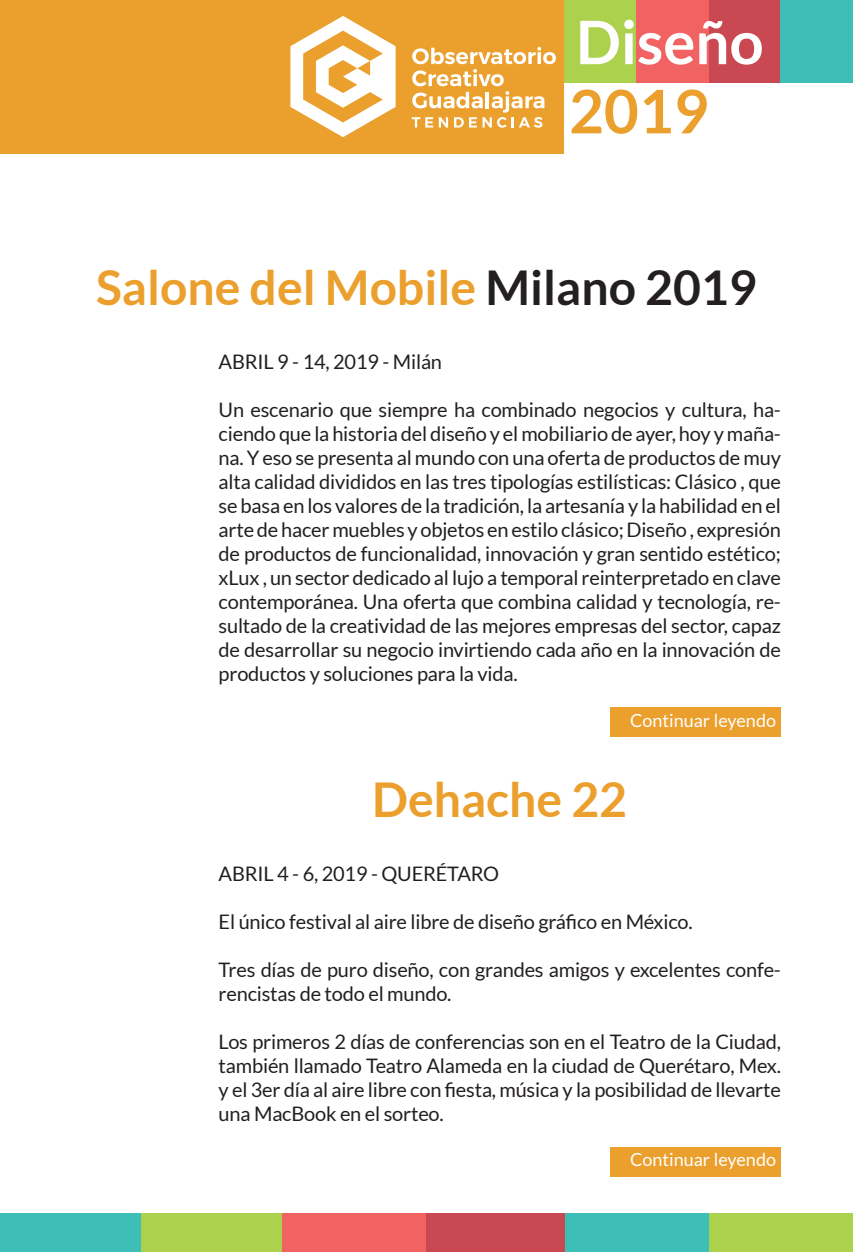
<style>
.page{position:relative;width:853px;height:1252px;background:#fff}
.page>*{position:absolute;margin:0;border:0;box-sizing:border-box;transform-origin:0 0}
.t1{font:700 60px "Lato";color:#fff}
.t2{font:700 60px "Lato";color:#eb9f2d}
.t3{font:700 48px "Lato";color:#eb9f2d}
.t4{font:20px/24px "Lato";letter-spacing:-.01em;color:#231f20;text-align:justify}
.t5{font:18px "Lato";color:#fff}
.s1{color:#231f20}
</style>
<div class="page">
<div style="left:0;top:1213px;width:143px;height:39px;background:#3dbfb8"></div>
<div style="left:141px;top:1213px;width:143px;height:39px;background:#acd14d"></div>
<div style="left:282px;top:1213px;width:144px;height:39px;background:#f16362"></div>
<div style="left:426px;top:1213px;width:143px;height:39px;background:#ca4852"></div>
<div style="left:565px;top:1213px;width:143px;height:39px;background:#3dbfb8"></div>
<div style="left:708px;top:1213px;width:144px;height:39px;background:#acd14d"></div>
<div style="left:610px;top:708px;width:170px;height:29px;background:#eb9f2d"></div>
<div style="left:610px;top:1147px;width:170px;height:29px;background:#eb9f2d"></div>
<div style="left:0;top:0;width:563px;height:153px;background:#eb9f2d"></div>
<svg style="left:290px;top:16px;width:105px;height:121px"></svg>
<svg style="left:411px;top:47px;width:144px;height:81px"></svg>
<div style="left:563px;top:0;width:73px;height:82px;background:#acd14d"></div>
<div style="left:635px;top:0;width:73px;height:82px;background:#f16362"></div>
<div style="left:708px;top:0;width:73px;height:82px;background:#ca4852"></div>
<div style="left:779px;top:0;width:73px;height:82px;background:#3dbfb8"></div>
<h1 class="t1" style="left:575px;top:8px;width:189px">Diseño</h1>
<h1 class="t2" style="left:568px;top:77px;width:141px">2019</h1>
<h2 class="t3" style="left:96px;top:260px;width:661px">Salone del Mobile <span class="s1">Milano 2019</span></h2>
<p class="t4" style="left:218px;top:349px;width:225px">ABRIL 9 - 14, 2019 - Milán</p>
<p class="t4" style="left:218px;top:397px;width:563px">Un escenario que siempre ha combinado negocios y cultura, ha&shy;ciendo que la historia del diseño y el mobiliario de ayer, hoy y maña&shy;na. Y eso se presenta al mundo con una oferta de productos de muy alta calidad divididos en las tres tipologías estilísticas: Clásico , que se basa en los valores de la tradición, la artesanía y la habilidad en el arte de hacer muebles y objetos en estilo clásico; Diseño , expresión de productos de funcionalidad, innovación y gran sentido estético; xLux , un sector dedicado al lujo a temporal reinterpretado en clave contemporánea. Una oferta que combina calidad y tecnología, re&shy;sultado de la creatividad de las mejores empresas del sector, capaz de desarrollar su negocio invirtiendo cada año en la innovación de productos y soluciones para la vida.</p>
<p class="t5" style="left:629px;top:710px;width:147px">Continuar leyendo</p>
<h2 class="t3" style="left:372px;top:772px;width:256px">Dehache 22</h2>
<p class="t4" style="left:218px;top:862px;width:282px">ABRIL 4 - 6, 2019 - QUERÉTARO</p>
<p class="t4" style="left:218px;top:910px;width:475px">El único festival al aire libre de diseño gráfico en México.</p>
<p class="t4" style="left:218px;top:958px;width:563px">Tres días de puro diseño, con grandes amigos y excelentes confe&shy;rencistas de todo el mundo.</p>
<p class="t4" style="left:218px;top:1030px;width:563px">Los primeros 2 días de conferencias son en el Teatro de la Ciudad, también llamado Teatro Alameda en la ciudad de Querétaro, Mex. y el 3er día al aire libre con fiesta, música y la posibilidad de llevarte una MacBook en el sorteo.</p>
<p class="t5" style="left:629px;top:1150px;width:147px">Continuar leyendo</p>
</div>
